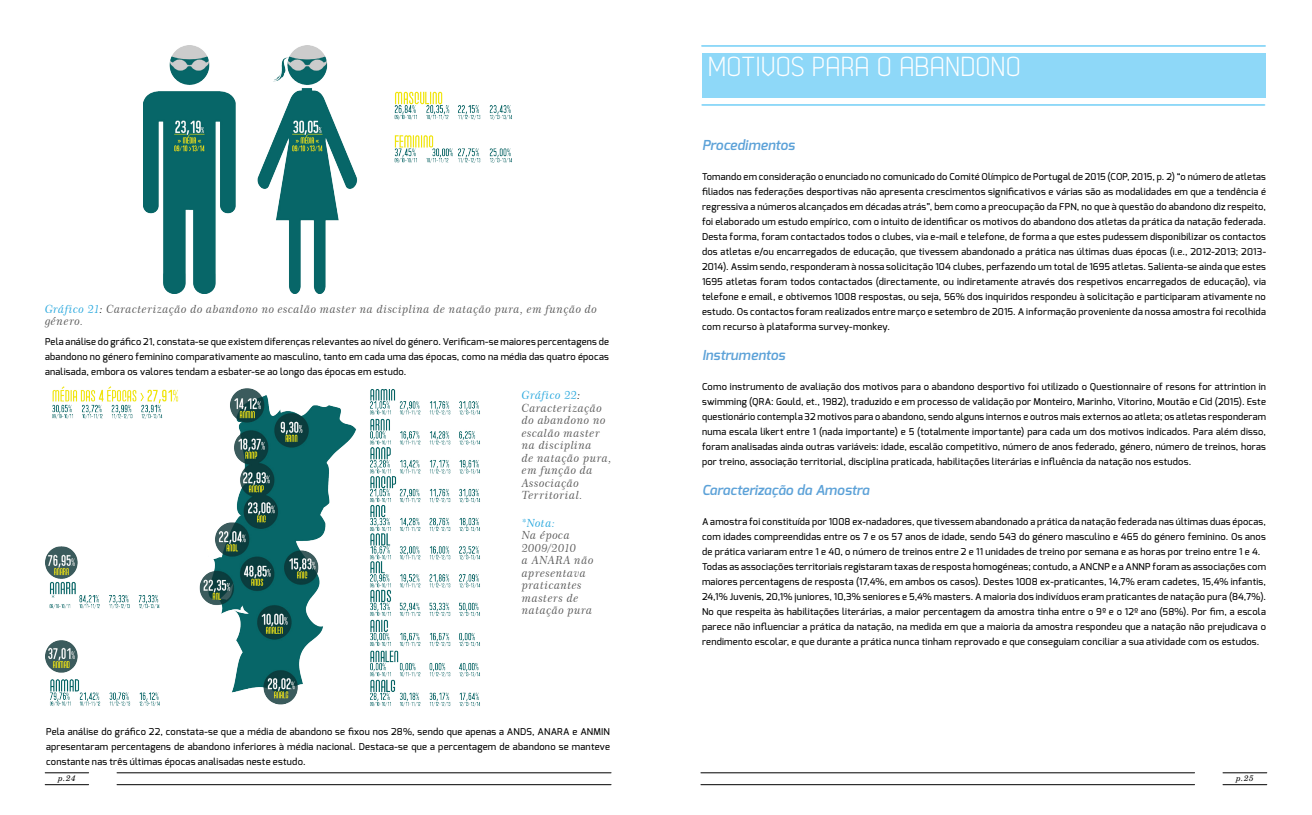
<style>
.page{position:relative;width:1312px;height:815px;background:#fff}
.page>*{position:absolute;margin:0;border:0;box-sizing:border-box;transform-origin:0 0}
.t1{font:27.5px "Dekar";letter-spacing:.02em;color:#fff}
.t2{font:italic 600 13.75px "Exo";color:#5da2d8}
.t3{font:11.25px/12.5px "Century 751 BT Italic B";letter-spacing:.035em;color:#595959}
.t4{font:11.25px "Century 751 BT Italic B";color:#27a7dd}
.t5{font:500 9.38px/15px "Exo";letter-spacing:.025em;color:#000101;text-align:justify}
.t6{font:italic 8.12px "New Century Schoolbook";color:#000}
.s1{color:#27a7dd}
.s2{color:#000}
</style>
<div class="page">
<hr style="left:45px;top:784px;width:44px;height:1px;background:#000101">
<hr style="left:117px;top:784px;width:494px;height:1px;background:#000101">
<hr style="left:45px;top:773px;width:44px;height:1px;background:#000101">
<hr style="left:117px;top:773px;width:494px;height:1px;background:#000101">
<hr style="left:1222px;top:773px;width:44px;height:1px;background:#000101">
<hr style="left:700px;top:773px;width:494px;height:1px;background:#000101">
<hr style="left:1222px;top:784px;width:44px;height:1px;background:#000101">
<hr style="left:700px;top:784px;width:494px;height:1px;background:#000101">
<div style="left:701px;top:53px;width:563px;height:45px;background:#8ed8f8"></div>
<hr style="left:702px;top:104px;width:562px;height:2px;background:#8ed8f8">
<hr style="left:701px;top:45px;width:563px;height:2px;background:#8ed8f8">
<img style="left:45px;top:386px;width:435px;height:321px">
<img style="left:143px;top:45px;width:369px;height:248px">
<p class="t3" style="left:45px;top:303px;width:553px"><span class="s1">Gráfico 21</span><span class="s2">:</span> Caracterização do abandono no escalão master na disciplina de natação pura, em função do género.</p>
<p class="t5" style="left:45px;top:334px;width:565px">Pela análise do gráfico 21, constata-se que existem diferenças relevantes ao nível do género. Verificam-se maiores percentagens de abandono no género feminino comparativamente ao masculino, tanto em cada uma das épocas, como na média das quatro épocas analisada, embora os valores tendam a esbater-se ao longo das épocas em estudo.</p>
<p class="t3" style="left:521px;top:389px;width:91px"><span class="s1">Gráfico 22</span><span class="s2">:<br></span>Caracterização do abandono no escalão master na disciplina<br>de natação pura, em função da<br>Associação<br>Territorial.</p>
<p class="t4" style="left:521px;top:516px;width:35px">*Nota:</p>
<p class="t3" style="left:521px;top:529px;width:73px">Na época<br>2009/2010<br>a ANARA não apresentava praticantes masters de natação pura</p>
<p class="t5" style="left:46px;top:724px;width:565px">Pela análise do gráfico 22, constata-se que a média de abandono se fixou nos 28%, sendo que apenas a ANDS, ANARA e ANMIN apresentaram percentagens de abandono inferiores à média nacional. Destaca-se que a percentagem de abandono se manteve constante nas três últimas épocas analisadas neste estudo.</p>
<h1 class="t1" style="left:708px;top:53px;width:314px">MOTIVOS PARA O ABANDONO</h1>
<h2 class="t2" style="left:702px;top:136px;width:94px">Procedimentos</h2>
<p class="t5" style="left:702px;top:169px;width:565px">Tomando em consideração o enunciado no comunicado do Comité Olímpico de Portugal de 2015 (COP, 2015, p. 2) “o número de atletas filiados nas federações desportivas não apresenta crescimentos significativos e várias são as modalidades em que a tendência é regressiva a números alcançados em décadas atrás”, bem como a preocupação da FPN, no que à questão do abandono diz respeito, foi elaborado um estudo empírico, com o intuito de identificar os motivos do abandono dos atletas da prática da natação federada.<br>Desta forma, foram contactados todos o clubes, via e-mail e telefone, de forma a que estes pudessem disponibilizar os contactos dos atletas e/ou encarregados de educação, que tivessem abandonado a prática nas últimas duas épocas (i.e., 2012-2013; 2013- 2014). Assim sendo, responderam à nossa solicitação 104 clubes, perfazendo um total de 1695 atletas. Salienta-se ainda que estes 1695 atletas foram todos contactados (directamente, ou indiretamente através dos respetivos encarregados de educação), via telefone e email, e obtivemos 1008 respostas, ou seja, 56% dos inquiridos respondeu à solicitação e participaram ativamente no estudo. Os contactos foram realizados entre março e setembro de 2015. A informação proveniente da nossa amostra foi recolhida com recurso à plataforma survey-monkey.</p>
<h2 class="t2" style="left:702px;top:346px;width:85px">Instrumentos</h2>
<p class="t5" style="left:702px;top:379px;width:565px">Como instrumento de avaliação dos motivos para o abandono desportivo foi utilizado o Questionnaire of resons for attrintion in swimming (QRA: Gould, et., 1982), traduzido e em processo de validação por Monteiro, Marinho, Vitorino, Moutão e Cid (2015). Este questionário contempla 32 motivos para o abandono, sendo alguns internos e outros mais externos ao atleta; os atletas responderam numa escala likert entre 1 (nada importante) e 5 (totalmente importante) para cada um dos motivos indicados. Para além disso, foram analisadas ainda outras variáveis: idade, escalão competitivo, número de anos federado, género, número de treinos, horas por treino, associação territorial, disciplina praticada, habilitações literárias e influência da natação nos estudos.</p>
<h2 class="t2" style="left:702px;top:481px;width:169px">Caracterização da Amostra</h2>
<p class="t5" style="left:702px;top:514px;width:565px;text-align:left">A amostra foi constituída por 1008 ex-nadadores, que tivessem abandonado a prática da natação federada nas últimas duas épocas, com idades compreendidas entre os 7 e os 57 anos de idade, sendo 543 do género masculino e 465 do género feminino. Os anos de prática variaram entre 1 e 40, o número de treinos entre 2 e 11 unidades de treino por semana e as horas por treino entre 1 e 4.<br>Todas as associações territoriais registaram taxas de resposta homogéneas; contudo, a ANCNP e a ANNP foram as associações com maiores percentagens de resposta (17,4%, em ambos os casos). Destes 1008 ex-praticantes, 14,7% eram cadetes, 15,4% infantis, 24,1% Juvenis, 20,1% juniores, 10,3% seniores e 5,4% masters. A maioria dos indivíduos eram praticantes de natação pura (84,7%).<br>No que respeita às habilitações literárias, a maior percentagem da amostra tinha entre o 9º e o 12º ano (58%). Por fim, a escola parece não influenciar a prática da natação, na medida em que a maioria da amostra respondeu que a natação não prejudicava o rendimento escolar, e que durante a prática nunca tinham reprovado e que conseguiam conciliar a sua atividade com os estudos.</p>
<p class="t6" style="left:58px;top:773px;width:19px">p.24</p>
<p class="t6" style="left:1235px;top:773px;width:19px">p.25</p>
</div>
